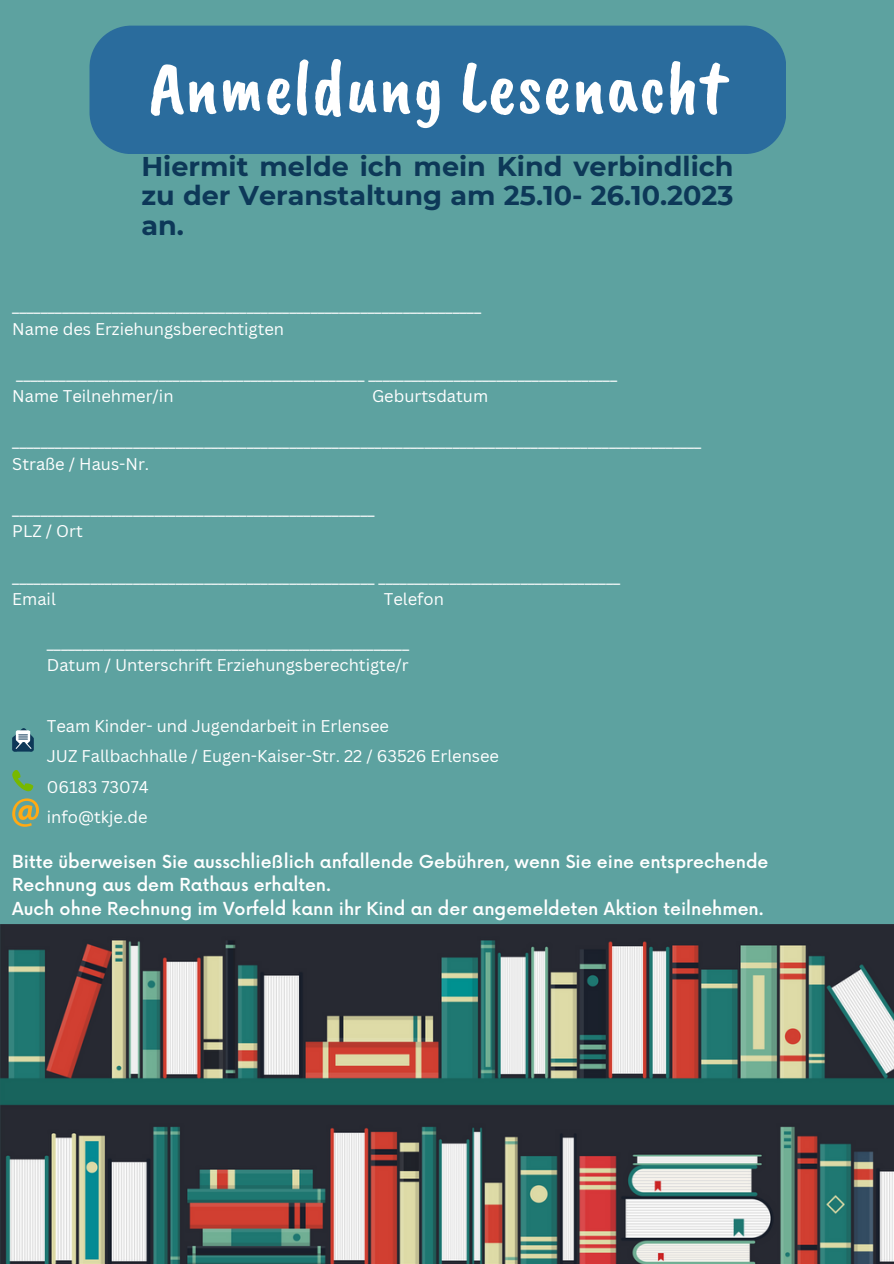
<style>
.page{position:relative;width:894px;height:1264px;background:#fff}
.page>*{position:absolute;margin:0;border:0;box-sizing:border-box;transform-origin:0 0}
.t1{font:76.65px "Caveat Brush";color:#fff}
.t2{font:700 27px/29.2px "Montserrat";color:#0d3858;text-align:justify}
.t3{font:500 17.55px/23.7px "Now";color:#fff}
.t4{font:16.5px "Canva Sans";color:#fff}
</style>
<div class="page">
<div style="left:0;top:0;width:893px;height:1263px;background:#5da2a0"></div>
<div style="left:89px;top:26px;width:696px;height:127px;background:#2a6c9d"></div>
<img style="left:0;top:924px;width:893px;height:339px">
<svg style="left:12px;top:770px;width:21px;height:21px"></svg>
<svg style="left:12px;top:798px;width:27px;height:28px"></svg>
<svg style="left:12px;top:728px;width:22px;height:23px"></svg>
<p class="t1" style="left:149px;top:38px;width:578px">Anmeldung Lesenacht</p>
<p class="t2" style="left:141px;top:152px;width:593px">Hiermit melde ich mein Kind verbindlich zu der Veranstaltung am 25.10- 26.10.2023 an.</p>
<p class="t4" style="left:12px;top:294px;width:470px">__________________________________________________________________</p>
<p class="t4" style="left:12px;top:317px;width:273px">Name des Erziehungsberechtigten</p>
<p class="t4" style="left:16px;top:362px;width:602px">_________________________________________________ ___________________________________</p>
<p class="t4" style="left:12px;top:384px;width:163px">Name Teilnehmer/in</p>
<p class="t4" style="left:372px;top:384px;width:118px">Geburtsdatum</p>
<p class="t4" style="left:12px;top:430px;width:690px">_________________________________________________________________________________________________</p>
<p class="t4" style="left:12px;top:452px;width:138px">Straße / Haus-Nr.</p>
<p class="t4" style="left:12px;top:497px;width:364px">___________________________________________________</p>
<p class="t4" style="left:12px;top:520px;width:72px">PLZ / Ort</p>
<p class="t4" style="left:12px;top:565px;width:609px">___________________________________________________ __________________________________</p>
<p class="t4" style="left:12px;top:587px;width:45px">Email</p>
<p class="t4" style="left:383px;top:587px;width:62px">Telefon</p>
<p class="t4" style="left:47px;top:631px;width:364px">___________________________________________________</p>
<p class="t4" style="left:47px;top:653px;width:363px">Datum / Unterschrift Erziehungsberechtigte/r</p>
<p class="t4" style="left:47px;top:714px;width:343px">Team Kinder- und Jugendarbeit in Erlensee</p>
<p class="t4" style="left:47px;top:744px;width:453px">JUZ Fallbachhalle / Eugen-Kaiser-Str. 22 / 63526 Erlensee</p>
<p class="t4" style="left:47px;top:775px;width:103px">06183 73074</p>
<p class="t4" style="left:47px;top:805px;width:102px">info@tkje.de</p>
<p class="t3" style="left:12px;top:850px;width:757px">Bitte überweisen Sie ausschließlich anfallende Gebühren, wenn Sie eine entsprechende<br>Rechnung aus dem Rathaus erhalten.</p>
<p class="t3" style="left:12px;top:897px;width:752px">Auch ohne Rechnung im Vorfeld kann ihr Kind an der angemeldeten Aktion teilnehmen.</p>
</div>
